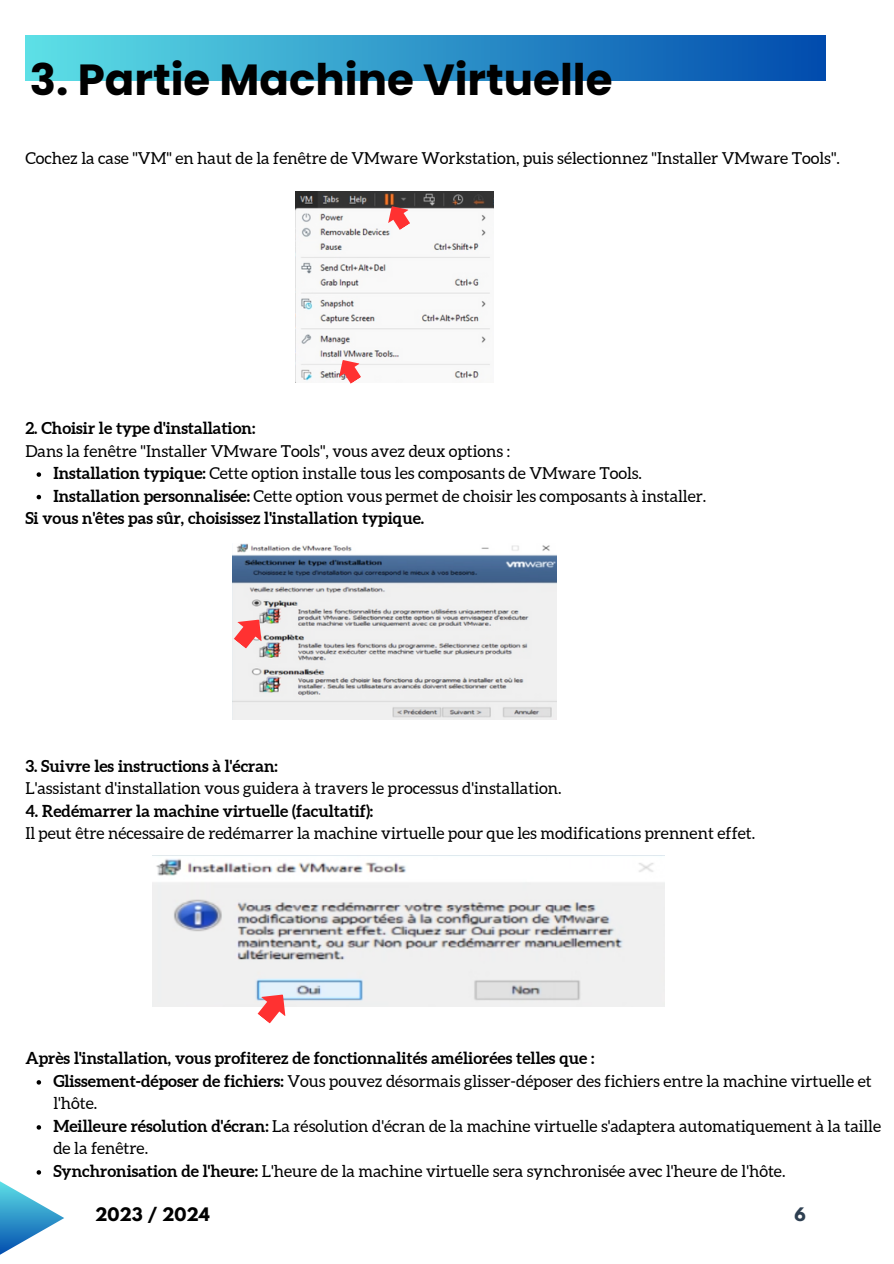
<style>
.page{position:relative;width:894px;height:1264px;background:#fff}
.page>*{position:absolute;margin:0;border:0;box-sizing:border-box;transform-origin:0 0}
.t1{font:700 43.5px "Poppins";color:#000}
.t2{font:16.5px/22.5px "Aleo";color:#000}
.t3{font:700 16.5px "Aleo";color:#000}
.t4{font:700 16.5px "League Spartan";color:#000}
.t5{font:700 16.5px "League Spartan";color:#2e3f51}
.s1{font-weight:700}
</style>
<div class="page">
<div style="left:25px;top:35px;width:800px;height:45px;background:linear-gradient(to right,#5de0e6,#014bad)"></div>
<svg style="left:0;top:1181px;width:64px;height:73px"></svg>
<svg style="left:37px;top:472px;width:4px;height:5px"></svg>
<svg style="left:37px;top:495px;width:4px;height:4px"></svg>
<svg style="left:37px;top:1080px;width:4px;height:4px"></svg>
<svg style="left:37px;top:1125px;width:4px;height:4px"></svg>
<svg style="left:37px;top:1170px;width:4px;height:4px"></svg>
<img style="left:295px;top:191px;width:198px;height:192px">
<img style="left:232px;top:544px;width:324px;height:175px">
<img style="left:152px;top:855px;width:512px;height:151px">
<svg style="left:233px;top:619px;width:28px;height:29px"></svg>
<svg style="left:257px;top:994px;width:28px;height:29px"></svg>
<svg style="left:388px;top:206px;width:22px;height:24px"></svg>
<svg style="left:339px;top:360px;width:22px;height:24px"></svg>
<p class="t1" style="left:30px;top:49px;width:584px">3. Partie Machine Virtuelle</p>
<h1 class="t2" style="left:25px;top:147px;width:815px">Cochez la case "VM" en haut de la fenêtre de VMware Workstation, puis sélectionnez "Installer VMware Tools".</h1>
<p class="t3" style="left:25px;top:418px;width:231px">2. Choisir le type d'installation:</p>
<p class="t2" style="left:25px;top:439px;width:486px">Dans la fenêtre "Installer VMware Tools", vous avez deux options :</p>
<p class="t2" style="left:53px;top:462px;width:590px"><span class="s1">Installation typique:</span> Cette option installe tous les composants de VMware Tools.</p>
<p class="t2" style="left:53px;top:484px;width:654px"><span class="s1">Installation personnalisée:</span> Cette option vous permet de choisir les composants à installer.</p>
<p class="t3" style="left:25px;top:508px;width:400px">Si vous n'êtes pas sûr, choisissez l'installation typique.</p>
<h2 class="t3" style="left:25px;top:756px;width:254px">3. Suivre les instructions à l'écran:</h2>
<p class="t2" style="left:25px;top:777px;width:537px">L'assistant d'installation vous guidera à travers le processus d'installation.</p>
<p class="t3" style="left:25px;top:801px;width:349px">4. Redémarrer la machine virtuelle (facultatif):</p>
<p class="t2" style="left:25px;top:822px;width:731px">Il peut être nécessaire de redémarrer la machine virtuelle pour que les modifications prennent effet.</p>
<p class="t3" style="left:25px;top:1048px;width:570px">Après l'installation, vous profiterez de fonctionnalités améliorées telles que :</p>
<h2 class="t2" style="left:53px;top:1069px;width:819px"><span class="s1">Glissement-déposer de fichiers:</span> Vous pouvez désormais glisser-déposer des fichiers entre la machine virtuelle et l'hôte.</h2>
<p class="t2" style="left:53px;top:1114px;width:829px"><span class="s1">Meilleure résolution d'écran:</span> La résolution d'écran de la machine virtuelle s'adaptera automatiquement à la taille de la fenêtre.</p>
<p class="t2" style="left:53px;top:1159px;width:733px"><span class="s1">Synchronisation de l'heure:</span> L'heure de la machine virtuelle sera synchronisée avec l'heure de l'hôte.</p>
<p class="t4" style="left:95px;top:1206px;width:116px">2023 / 2024</p>
<p class="t5" style="left:794px;top:1206px;width:13px">6</p>
</div>
